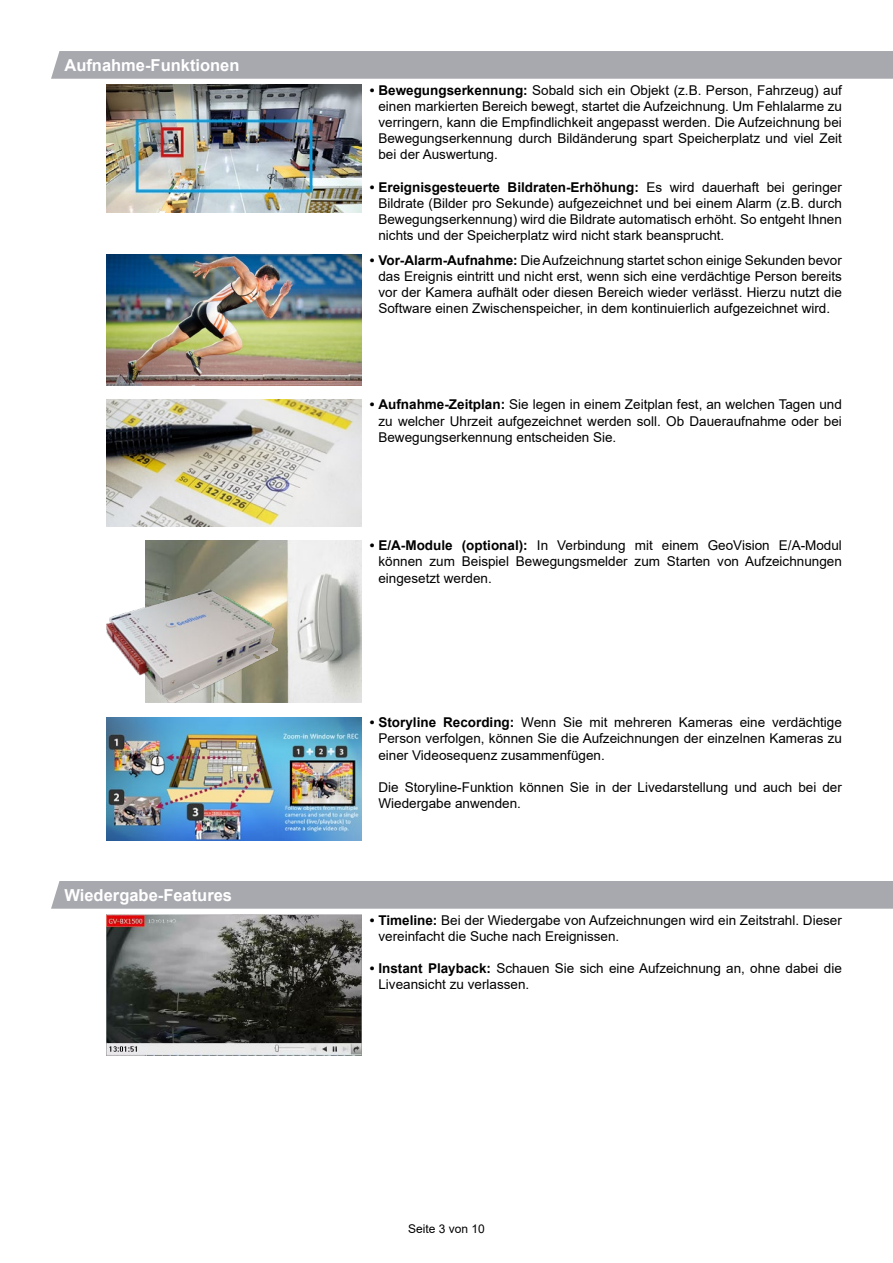
<style>
.page{position:relative;width:893px;height:1263px;background:#fff}
.page>*{position:absolute;margin:0;border:0;box-sizing:border-box;transform-origin:0 0}
.t1{font:700 16.5px "Arial";color:#fff}
.t2{font:13.5px/16.2px "Arial";color:#000;text-align:justify}
.t3{font:12px "Arial";color:#000}
.s1{font-weight:700}
</style>
<div class="page">
<div style="left:51px;top:51px;width:842px;height:28px;background:#a8a9af"></div>
<img style="left:106px;top:85px;width:255px;height:127px">
<img style="left:106px;top:255px;width:255px;height:130px">
<img style="left:106px;top:399px;width:255px;height:127px">
<img style="left:146px;top:540px;width:215px;height:163px">
<img style="left:106px;top:589px;width:172px;height:114px">
<img style="left:106px;top:717px;width:255px;height:124px">
<div style="left:51px;top:881px;width:842px;height:28px;background:#a8a9af"></div>
<img style="left:106px;top:915px;width:255px;height:140px">
<p class="t1" style="left:64px;top:54px;width:177px">Aufnahme-Funktionen</p>
<p class="t1" style="left:64px;top:884px;width:169px">Wiedergabe-Features</p>
<p class="t2" style="left:378px;top:82px;width:465px;text-indent:-9px"><span class="s1">• Bewegungserkennung:</span> Sobald sich ein Objekt (z.B. Person, Fahrzeug) auf einen markierten Bereich bewegt, startet die Aufzeichnung. Um Fehlalarme zu verringern, kann die Empfindlichkeit angepasst werden. Die Aufzeichnung bei Bewegungserkennung durch Bildänderung spart Speicherplatz und viel Zeit bei der Auswertung.</p>
<p class="t2" style="left:378px;top:179px;width:465px;text-indent:-9px"><span class="s1">• Ereignisgesteuerte Bildraten-Erhöhung:</span> Es wird dauerhaft bei geringer Bildrate (Bilder pro Sekunde) aufgezeichnet und bei einem Alarm (z.B. durch Bewegungserkennung) wird die Bildrate automatisch erhöht. So entgeht Ihnen nichts und der Speicherplatz wird nicht stark beansprucht.</p>
<p class="t2" style="left:378px;top:252px;width:465px;text-indent:-9px"><span class="s1">• Vor-Alarm-Aufnahme:</span> Die Aufzeichnung startet schon einige Sekunden bevor das Ereignis eintritt und nicht erst, wenn sich eine verdächtige Person bereits vor der Kamera aufhält oder diesen Bereich wieder verlässt. Hierzu nutzt die Software einen Zwischenspeicher, in dem kontinuierlich aufgezeichnet wird.</p>
<p class="t2" style="left:378px;top:396px;width:465px;text-indent:-9px"><span class="s1">• Aufnahme-Zeitplan:</span> Sie legen in einem Zeitplan fest, an welchen Tagen und zu welcher Uhrzeit aufgezeichnet werden soll. Ob Daueraufnahme oder bei Bewegungserkennung entscheiden Sie.</p>
<p class="t2" style="left:378px;top:537px;width:465px;text-indent:-9px"><span class="s1">• E/A-Module (optional):</span> In Verbindung mit einem GeoVision E/A-Modul können zum Beispiel Bewegungsmelder zum Starten von Aufzeichnungen eingesetzt werden.</p>
<p class="t2" style="left:378px;top:714px;width:465px;text-indent:-9px"><span class="s1">• Storyline Recording:</span> Wenn Sie mit mehreren Kameras eine verdächtige Person verfolgen, können Sie die Aufzeichnungen der einzelnen Kameras zu einer Videosequenz zusammenfügen.</p>
<p class="t2" style="left:378px;top:779px;width:465px">Die Storyline-Funktion können Sie in der Livedarstellung und auch bei der<br>Wiedergabe anwenden.</p>
<p class="t2" style="left:378px;top:911px;width:465px;text-indent:-9px"><span class="s1">• Timeline:</span> Bei der Wiedergabe von Aufzeichnungen wird ein Zeitstrahl. Dieser vereinfacht die Suche nach Ereignissen.</p>
<p class="t2" style="left:378px;top:960px;width:465px;text-indent:-9px"><span class="s1">• Instant Playback:</span> Schauen Sie sich eine Aufzeichnung an, ohne dabei die<br>Liveansicht zu verlassen.</p>
<p class="t3" style="left:408px;top:1220px;width:78px">Seite 3 von 10</p>
</div>
